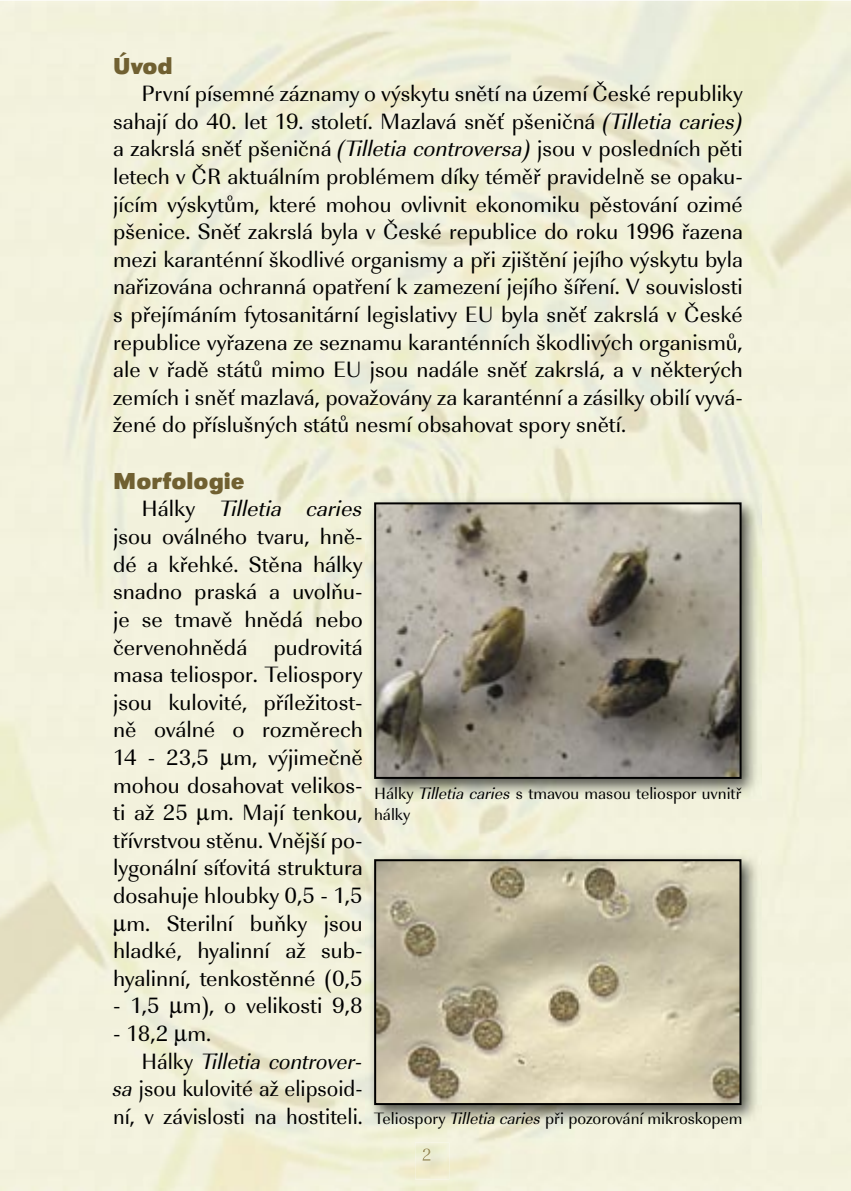
<style>
.page{position:relative;width:851px;height:1191px;background:#fff}
.page>*{position:absolute;margin:0;border:0;box-sizing:border-box;transform-origin:0 0}
.t1{font:700 24px "URW Grotesk TOT";color:#706031}
.t2{font:23px/27.6px "URW Imperial TCE";color:#000;text-align:justify}
.t3{font:italic 23px "URW Imperial TCE";color:#000}
.t4{font:17px/20.4px "URW Imperial TCE";color:#000}
.s1{font-style:italic}
.s2{font-style:normal}
</style>
<div class="page">
<img style="left:415px;top:1142px;width:34px;height:37px">
<svg style="left:422px;top:1148px;width:8px;height:12px"></svg>
<img style="left:365px;top:494px;width:396px;height:305px">
<svg style="left:374px;top:502px;width:367px;height:277px;background:#908a7f"></svg>
<img style="left:365px;top:850px;width:396px;height:275px">
<svg style="left:374px;top:859px;width:367px;height:246px;background:#bfb79c"></svg>
<p class="t1" style="left:113px;top:51px;width:61px">Úvod</p>
<p class="t2" style="left:113px;top:80px;width:631px;text-indent:28px">První písemné záznamy o výskytu snětí na území České republiky sahají do 40. let 19. století. Mazlavá sněť pšeničná <span class="s1">(Tilletia caries) </span>a zakrslá sněť pšeničná <span class="s1">(Tilletia controversa)</span> jsou v posledních pěti letech v ČR aktuálním problémem díky téměř pravidelně se opaku&shy;jícím výskytům, které mohou ovlivnit ekonomiku pěstování ozimé pšenice. Sněť zakrslá byla v České republice do roku 1996 řazena mezi karanténní škodlivé organismy a při zjištění jejího výskytu byla nařizována ochranná opatření k zamezení jejího šíření. V souvislosti s přejímáním fytosanitární legislativy EU byla sněť zakrslá v České republice vyřazena ze seznamu karanténních škodlivých organismů, ale v řadě států mimo EU jsou nadále sněť zakrslá, a v některých zemích i sněť mazlavá, považovány za karanténní a zásilky obilí vyvá&shy;žené do příslušných států nesmí obsahovat spory snětí.</p>
<p class="t1" style="left:113px;top:466px;width:133px">Morfologie</p>
<p class="t2" style="left:113px;top:495px;width:251px;text-indent:28px">Hálky <span class="s1">Tilletia caries </span>jsou oválného tvaru, hně&shy;dé a křehké. Stěna hálky snadno praská a uvolňu&shy;je se tmavě hnědá nebo červenohnědá pudrovitá masa teliospor. Teliospory jsou kulovité, příležitost&shy;ně oválné o rozměrech 14 - 23,5 µm, výjimečně mohou dosahovat velikos&shy;ti až 25 µm. Mají tenkou, třívrstvou stěnu. Vnější po&shy;lygonální síťovitá struktura dosahuje hloubky 0,5 - 1,5 µm. Sterilní buňky jsou hladké, hyalinní až sub&shy;hyalinní, tenkostěnné (0,5</p>
<p class="t2" style="left:113px;top:992px;width:251px">- 1,5 µm), o velikosti 9,8</p>
<p class="t2" style="left:113px;top:1020px;width:100px">- 18,2 µm.</p>
<p class="t3" style="left:141px;top:1047px;width:223px"><span class="s2">Hálky</span> Tilletia controver-</p>
<p class="t2" style="left:113px;top:1075px;width:251px"><span class="s1">sa</span> jsou kulovité až elipsoid-</p>
<p class="t2" style="left:113px;top:1103px;width:251px">ní, v závislosti na hostiteli.</p>
<p class="t4" style="left:374px;top:784px;width:368px">Hálky <span class="s1">Tilletia caries</span> s tmavou masou teliospor uvnitř hálky</p>
<p class="t4" style="left:374px;top:1109px;width:370px">Teliospory <span class="s1">Tilletia caries</span> při pozorování mikroskopem</p>
</div>
